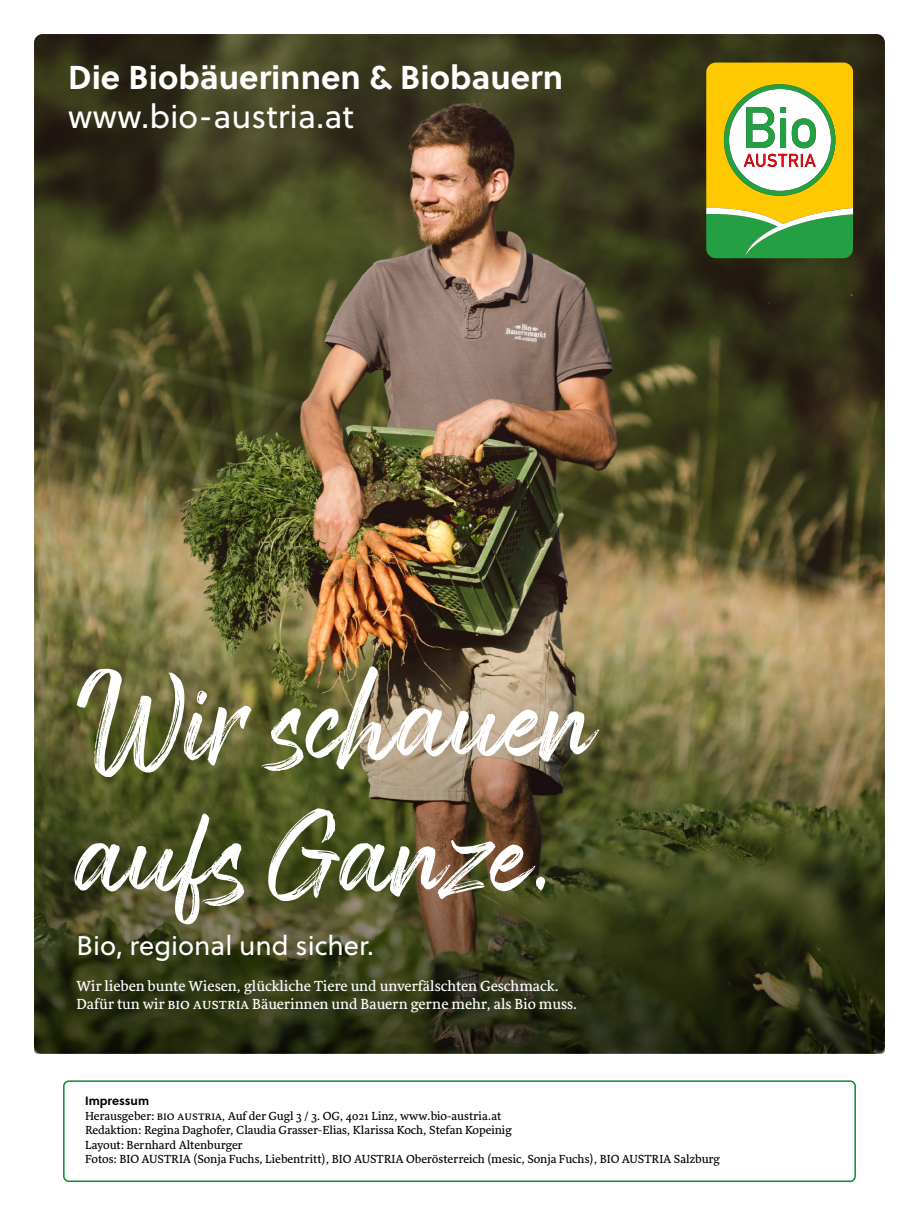
<style>
.page{position:relative;width:919px;height:1225px;background:#fff}
.page>*{position:absolute;margin:0;border:0;box-sizing:border-box;transform-origin:0 0}
.t1{font:112.5px/135px "Arsilon";color:#fff}
.t2{font:700 33px "Soleil";color:#fff}
.t3{font:33px "Soleil";color:#fff}
.t4{font:27px "Soleil";color:#fff}
.t5{font:15px/18px "Sirba";color:#fff}
.t6{font:12px/14.4px "Sirba";color:#000}
.t7{font:700 12px "Soleil";color:#000}
</style>
<div class="page">
<div style="left:63px;top:1080px;width:792px;height:102px;border:2px solid #0a8e2d;border-radius:5px"></div>
<img style="left:34px;top:34px;width:850px;height:1019px">
<svg style="left:706px;top:63px;width:147px;height:195px"></svg>
<img style="left:34px;top:573px;width:850px;height:480px;border-radius:4px">
<h2 class="t2" style="left:68px;top:55px;width:496px">Die Biobäuerinnen &amp; Biobauern</h2>
<h2 class="t3" style="left:68px;top:96px;width:287px">www.bio-austria.at</h2>
<h1 class="t1" style="left:77px;top:649px;width:520px">Wir schauen aufs Ganze.</h1>
<h3 class="t4" style="left:77px;top:929px;width:299px">Bio, regional und sicher.</h3>
<p class="t5" style="left:77px;top:978px;width:484px">Wir lieben bunte Wiesen, glückliche Tiere und unverfälschten Geschmack.<br>Dafür tun wir bio austria</p>
<p class="t5" style="left:252px;top:996px;width:326px">Bäuerinnen und Bauern gerne mehr, als Bio muss.</p>
<p class="t7" style="left:85px;top:1093px;width:66px">Impressum</p>
<p class="t6" style="left:85px;top:1109px;width:100px">Herausgeber: bio austria</p>
<p class="t6" style="left:85px;top:1109px;width:636px;text-indent:136px">, Auf der Gugl 3 / 3. OG, 4021 Linz, www.bio-austria.at<br>Redaktion: Regina Daghofer, Claudia Grasser-Elias, Klarissa Koch, Stefan Kopeinig<br>Layout: Bernhard Altenburger<br>Fotos: BIO AUSTRIA (Sonja Fuchs, Liebentritt), BIO AUSTRIA Oberösterreich (mesic, Sonja Fuchs), BIO AUSTRIA Salzburg</p>
</div>
